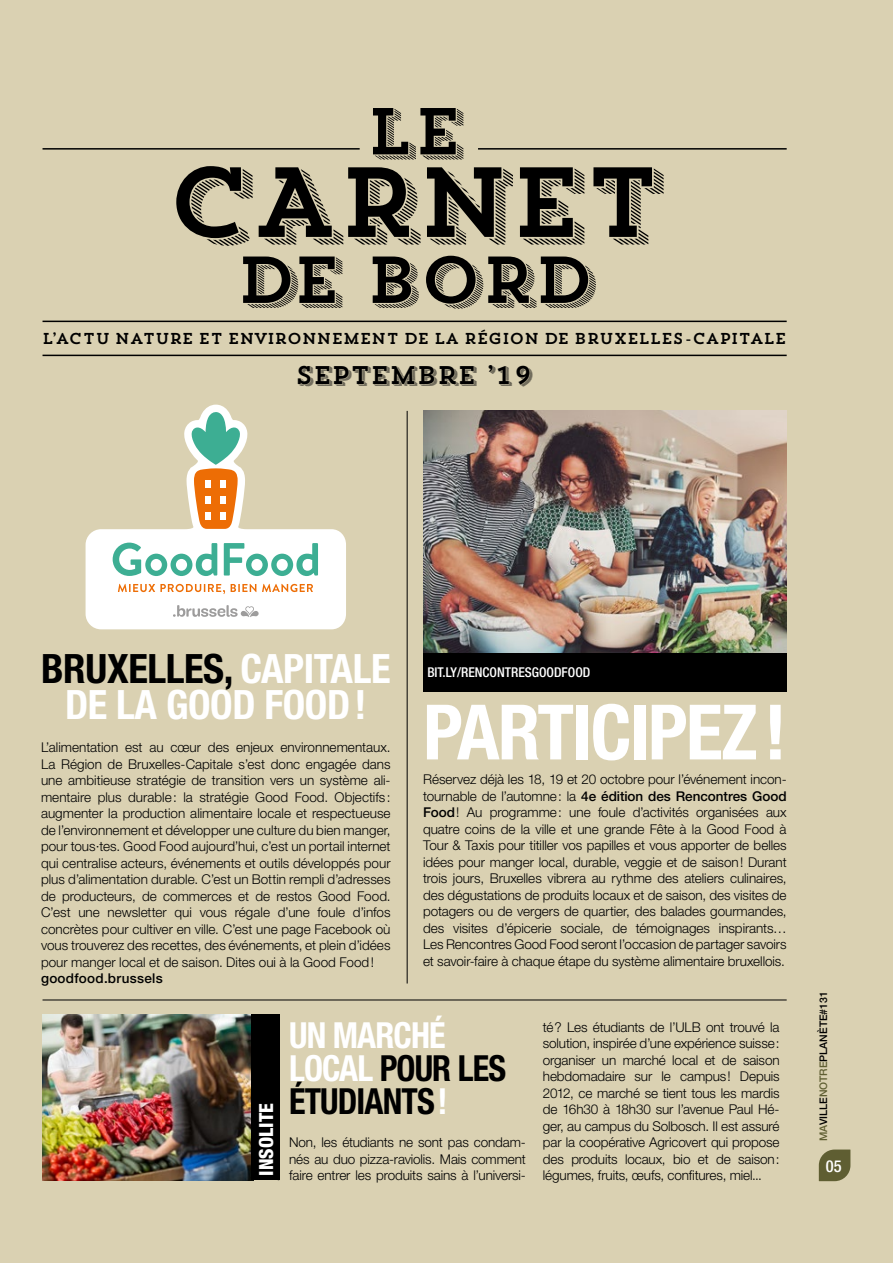
<style>
.page{position:relative;width:893px;height:1263px;background:#fff}
.page>*{position:absolute;margin:0;border:0;box-sizing:border-box;transform-origin:0 0}
.t1{font:99px "Trend Slab Four";color:#000}
.t2{font:700 condensed 76.5px "Helvetica Neue";letter-spacing:-.02em;color:#fff}
.t3{font:66px "Trend Slab Four";color:#000}
.t4{font:700 condensed 40.5px/36px "Helvetica Neue";letter-spacing:-.01em;color:#fff;text-align:center}
.t5{font:700 condensed 36px/33px "Helvetica Neue";letter-spacing:-.025em;color:#000;scale:.95 1}
.t6{font:25.5px "Trend Slab Four";color:#000}
.t7{font:800 condensed 19.5px "Helvetica Neue";color:#fff}
.t8{font:500 condensed 16.5px "Helvetica Neue";color:#fff}
.t9{font:15.75px "Trend Slab One";color:#000}
.t10{font:300 13.5px/16.5px "Helvetica Neue";color:#000;text-align:justify}
.t11{font:300 13.5px/16.5px "Helvetica Neue LT Std";letter-spacing:-.01em;color:#000;text-align:justify}
.t12{font:500 condensed 13.5px "Helvetica Neue";color:#fff}
.t13{font:500 13.5px "Helvetica Neue";letter-spacing:.025em;color:#000}
.t14{font:500 10.5px "Helvetica Neue";color:#000}
.s1{color:#000}
.s2{font-weight:500}
.s3{color:#fff}
.s4{color:#5f5e32}
</style>
<div class="page">
<div style="left:0;top:296px;width:17px;height:380px;background:#dad1b2"></div>
<div style="left:1px;top:0;width:892px;height:1263px;background:#dad1b2"></div>
<hr style="left:43px;top:148px;width:317px;height:2px;background:#000">
<hr style="left:478px;top:148px;width:309px;height:2px;background:#000">
<hr style="left:43px;top:321px;width:744px;height:1px;background:#000">
<hr style="left:43px;top:355px;width:744px;height:1px;background:#000">
<hr style="left:43px;top:999px;width:744px;height:1px;background:#000">
<hr style="left:407px;top:411px;width:1px;height:572px;background:#000">
<img style="left:423px;top:411px;width:364px;height:242px">
<div style="left:423px;top:653px;width:364px;height:39px;background:#000"></div>
<img style="left:43px;top:1014px;width:208px;height:166px">
<div style="left:251px;top:1014px;width:28px;height:166px;background:#000"></div>
<svg style="left:819px;top:1149px;width:31px;height:32px"></svg>
<svg style="left:86px;top:405px;width:260px;height:224px"></svg>
<svg style="left:173px;top:605px;width:86px;height:12px"></svg>
<svg style="left:118px;top:584px;width:107px;height:10px"></svg>
<svg style="left:231px;top:584px;width:25px;height:8px"></svg>
<svg style="left:262px;top:584px;width:51px;height:8px"></svg>
<svg style="left:191px;top:411px;width:49px;height:118px;background:#c1b182"></svg>
<div style="left:205px;top:480px;width:6px;height:8px;background:#fff"></div>
<div style="left:205px;top:496px;width:6px;height:8px;background:#fff"></div>
<div style="left:205px;top:512px;width:6px;height:8px;background:#fff"></div>
<div style="left:220px;top:480px;width:6px;height:8px;background:#fff"></div>
<div style="left:220px;top:496px;width:6px;height:8px;background:#fff"></div>
<div style="left:220px;top:512px;width:6px;height:8px;background:#fff"></div>
<svg style="left:113px;top:543px;width:104px;height:33px;background:#aeddd2"></svg>
<svg style="left:224px;top:543px;width:94px;height:33px;background:#aeddd2"></svg>
<h3 class="t3" style="left:367px;top:89px;width:97px">LE</h3>
<h1 class="t1" style="left:166px;top:139px;width:498px">CARNET</h1>
<h3 class="t3" style="left:237px;top:237px;width:357px">DE BORD</h3>
<p class="t9" style="left:43px;top:329px;width:746px">L’ACTU NATURE ET ENVIRONNEMENT DE LA RÉGION DE BRUXELLES-CAPITALE</p>
<h3 class="t6" style="left:295px;top:359px;width:240px">SEPTEMBRE ’19</h3>
<h3 class="t4" style="left:41px;top:650px;width:351px"><span class="s1">BRUXELLES,</span> CAPITALE<br>DE LA GOOD FOOD!</h3>
<p class="t10" style="left:41px;top:739px;width:351px">L’alimentation est au cœur des enjeux environnementaux.<br>La Région de Bruxelles-Capitale s’est donc engagée dans une ambitieuse stratégie de transition vers un système ali&shy;mentaire plus durable: la stratégie Good Food. Objectifs: augmenter la production alimentaire locale et respectueuse de l’environnement et développer une culture du bien manger, pour tous·tes. Good Food aujourd’hui, c’est un portail internet qui centralise acteurs, événements et outils développés pour plus d’alimentation durable. C’est un Bottin rempli d’adresses de producteurs, de commerces et de restos Good Food.<br>C’est une newsletter qui vous régale d’une foule d’infos concrètes pour cultiver en ville. C’est une page Facebook où vous trouverez des recettes, des événements, et plein d’idées pour manger local et de saison. Dites oui à la Good Food!</p>
<p class="t13" style="left:41px;top:971px;width:123px">goodfood.brussels</p>
<p class="t12" style="left:427px;top:664px;width:165px">BIT.LY/RENCONTRESGOODFOOD</p>
<h2 class="t2" style="left:423px;top:686px;width:365px">PARTICIPEZ!</h2>
<p class="t10" style="left:423px;top:771px;width:365px">Réservez déjà les 18, 19 et 20 octobre pour l’événement incon&shy;tournable de l’automne: la <span class="s2">4e édition des Rencontres Good Food</span>! Au programme: une foule d’activités organisées aux quatre coins de la ville et une grande Fête à la Good Food à Tour &amp; Taxis pour titiller vos papilles et vous apporter de belles idées pour manger local, durable, veggie et de saison! Durant trois jours, Bruxelles vibrera au rythme des ateliers culinaires, des dégustations de produits locaux et de saison, des visites de potagers ou de vergers de quartier, des balades gourmandes, des visites d’épicerie sociale, de témoignages inspirants… Les Rencontres Good Food seront l’occasion de partager savoirs et savoir-faire à chaque étape du système alimentaire bruxellois.</p>
<h3 class="t7" style="left:254px;top:1175px;width:74px;rotate:-90deg">INSOLITE</h3>
<h3 class="t5" style="left:289px;top:1018px;width:230px"><span class="s3">UN MARCHÉ<br>LOCAL</span> POUR LES<br>ÉTUDIANTS<span class="s3">!</span></h3>
<p class="t11" style="left:289px;top:1134px;width:238px">Non, les étudiants ne sont pas condam&shy;nés au duo pizza-raviolis. Mais comment faire entrer les produits sains à l’universi-</p>
<p class="t11" style="left:543px;top:1018px;width:238px">té? Les étudiants de l’ULB ont trouvé la solution, inspirée d’une expérience suisse: organiser un marché local et de saison hebdomadaire sur le campus! Depuis 2012, ce marché se tient tous les mardis de 16h30 à 18h30 sur l’avenue Paul Hé&shy;ger, au campus du Solbosch. Il est assuré par la coopérative Agricovert qui propose des produits locaux, bio et de saison: légumes, fruits, œufs, confitures, miel...</p>
<p class="t14" style="left:817px;top:1141px;width:151px;rotate:-90deg"><span class="s4">MA</span>VILLE<span class="s4">NOTRE</span>PLANÈTE#131</p>
<p class="t8" style="left:826px;top:1156px;width:17px">05</p>
</div>
